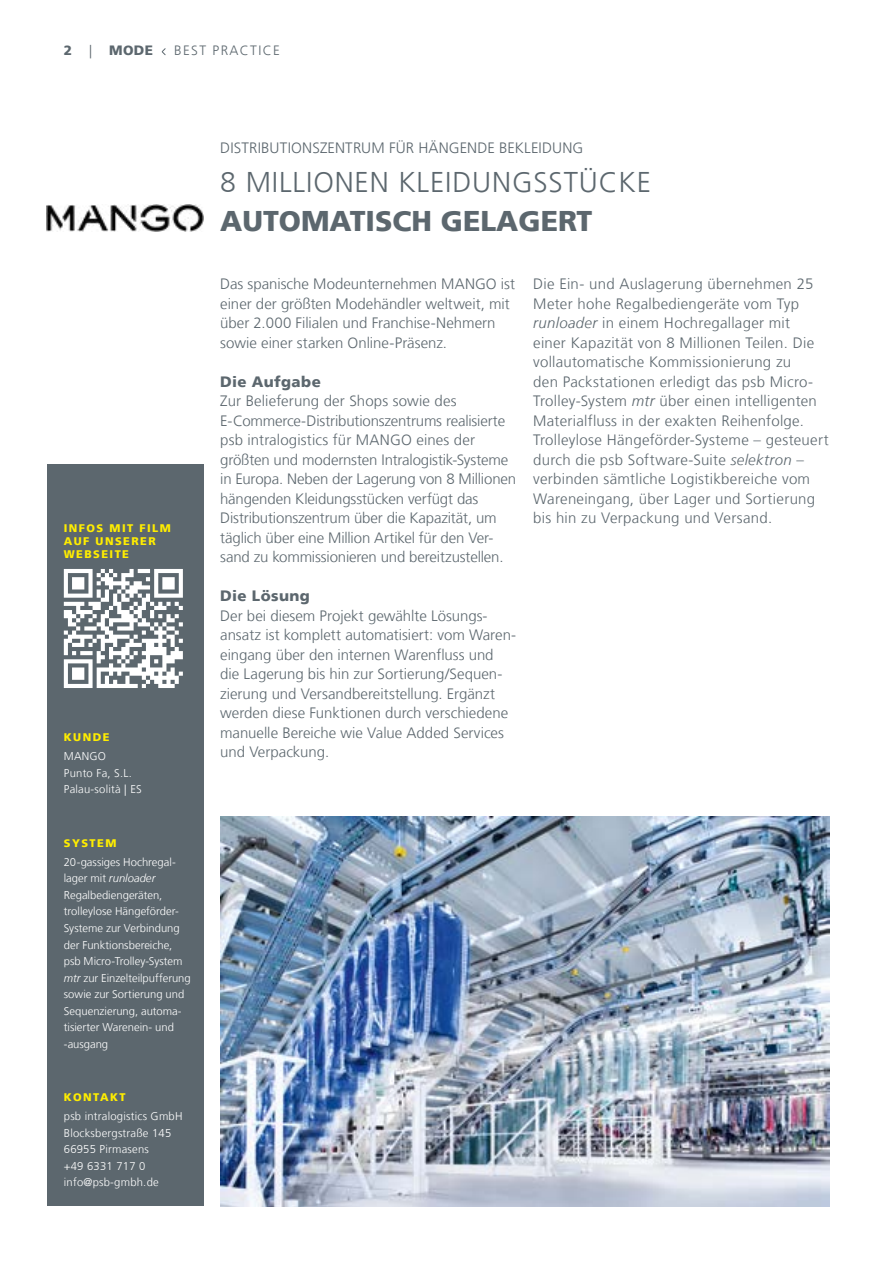
<style>
.page{position:relative;width:893px;height:1263px;background:#fff}
.page>*{position:absolute;margin:0;border:0;box-sizing:border-box;transform-origin:0 0}
.t1{font:300 28.5px "Frutiger";letter-spacing:.03em;color:#5c676e}
.t2{font:900 28.5px "Frutiger";color:#5c676e}
.t3{font:300 15px/19.5px "Frutiger";color:#5c676e}
.t4{font:300 15px/19.5px "Frutiger";letter-spacing:.02em;color:#5c676e}
.t5{font:900 15px "Frutiger";letter-spacing:.025em;color:#5c676e}
.t6{font:300 13.5px "Frutiger";letter-spacing:.1em;color:#5c676e}
.t7{font:900 13.5px "Frutiger";color:#5c676e}
.t8{font:300 11.25px/16.5px "Frutiger";color:#fff}
.t9{font:300 11.25px/16.5px "Frutiger";letter-spacing:.02em;color:#fff}
.t10{font:italic 300 11.25px "Frutiger LT";color:#fff}
.t11{font:900 11.1px/13.2px "Frutiger";letter-spacing:.13em;color:#ffed00}
.s1{font-family:"Frutiger";font-style:normal}
.s2{font-family:"Frutiger LT";font-style:italic}
</style>
<div class="page">
<img style="left:47px;top:204px;width:156px;height:28px">
<img style="left:220px;top:816px;width:609px;height:390px">
<svg style="left:161px;top:48px;width:5px;height:8px"></svg>
<div style="left:47px;top:465px;width:156px;height:741px;background:#5c676e"></div>
<svg style="left:64px;top:569px;width:119px;height:119px"></svg>
<p class="t7" style="left:64px;top:42px;width:10px">2</p>
<p class="t6" style="left:89px;top:43px;width:4px">|</p>
<p class="t7" style="left:109px;top:42px;width:45px">MODE</p>
<p class="t6" style="left:174px;top:43px;width:107px">BEST PRACTICE</p>
<p class="t3" style="left:220px;top:138px;width:365px">DISTRIBUTIONSZENTRUM FÜR HÄNGENDE BEKLEIDUNG</p>
<p class="t11" style="left:64px;top:521px;width:108px">INFOS MIT FILM<br>AUF UNSERER<br>WEBSEITE</p>
<p class="t11" style="left:64px;top:730px;width:47px">KUNDE</p>
<p class="t9" style="left:64px;top:748px;width:79px">MANGO<br>Punto Fa, S.L.<br>Palau-solità | ES</p>
<p class="t11" style="left:64px;top:836px;width:54px">SYSTEM</p>
<p class="t8" style="left:64px;top:854px;width:114px">20-gassiges Hochregal-</p>
<p class="t10" style="left:64px;top:872px;width:93px"><span class="s1">lager mit</span> runloader</p>
<p class="t8" style="left:64px;top:887px;width:128px">Regalbediengeräten, trolleylose Hängeförder-<br>Systeme zur Verbindung der Funktionsbereiche, psb Micro-Trolley-System <span class="s2">mtr</span> zur Einzelteilpufferung sowie zur Sortierung und<br>Sequenzierung, automa&shy;tisierter Warenein- und -ausgang</p>
<p class="t11" style="left:64px;top:1090px;width:63px">KONTAKT</p>
<p class="t9" style="left:64px;top:1108px;width:120px">psb intralogistics GmbH<br>Blocksbergstraße 145<br>66955 Pirmasens<br>+49 6331 717 0 info@psb-gmbh.de</p>
<h1 class="t1" style="left:220px;top:166px;width:432px">8 MILLIONEN KLEIDUNGSSTÜCKE</h1>
<h1 class="t2" style="left:220px;top:204px;width:374px">AUTOMATISCH GELAGERT</h1>
<p class="t3" style="left:220px;top:275px;width:296px">Das spanische Modeunternehmen MANGO ist einer der größten Modehändler weltweit, mit über 2.000 Filialen und Franchise-Nehmern sowie einer starken Online-Präsenz.</p>
<p class="t5" style="left:220px;top:372px;width:102px">Die Aufgabe</p>
<p class="t3" style="left:220px;top:392px;width:297px">Zur Belieferung der Shops sowie des E-Commerce-Distributionszentrums realisierte psb intralogistics für MANGO eines der größten und modernsten Intralogistik-Systeme in Europa. Neben der Lagerung von 8 Millionen hängenden Kleidungsstücken verfügt das Distributionszentrum über die Kapazität, um täglich über eine Million Artikel für den Ver&shy;sand zu kommissionieren und bereitzustellen.</p>
<p class="t5" style="left:220px;top:587px;width:91px">Die Lösung</p>
<p class="t3" style="left:220px;top:606px;width:296px">Der bei diesem Projekt gewählte Lösungs&shy;ansatz ist komplett automatisiert: vom Waren&shy;eingang über den internen Warenfluss und die Lagerung bis hin zur Sortierung/Sequen&shy;zierung und Versandbereitstellung. Ergänzt werden diese Funktionen durch verschiedene manuelle Bereiche wie Value Added Services und Verpackung.</p>
<p class="t4" style="left:533px;top:275px;width:297px">Die Ein- und Auslagerung übernehmen 25<br>Meter hohe Regalbediengeräte vom Typ <span class="s2">runloader</span> in einem Hochregallager mit<br>einer Kapazität von 8 Millionen Teilen. Die vollautomatische Kommissionierung zu<br>den Packstationen erledigt das psb Micro-Trolley-System <span class="s2">mtr</span> über einen intelligenten Materialfluss in der exakten Reihenfolge.<br>Trolleylose Hängeförder-Systeme – gesteuert durch die psb Software-Suite <span class="s2">selektron</span> – verbinden sämtliche Logistikbereiche vom Wareneingang, über Lager und Sortierung bis hin zu Verpackung und Versand.</p>
</div>
